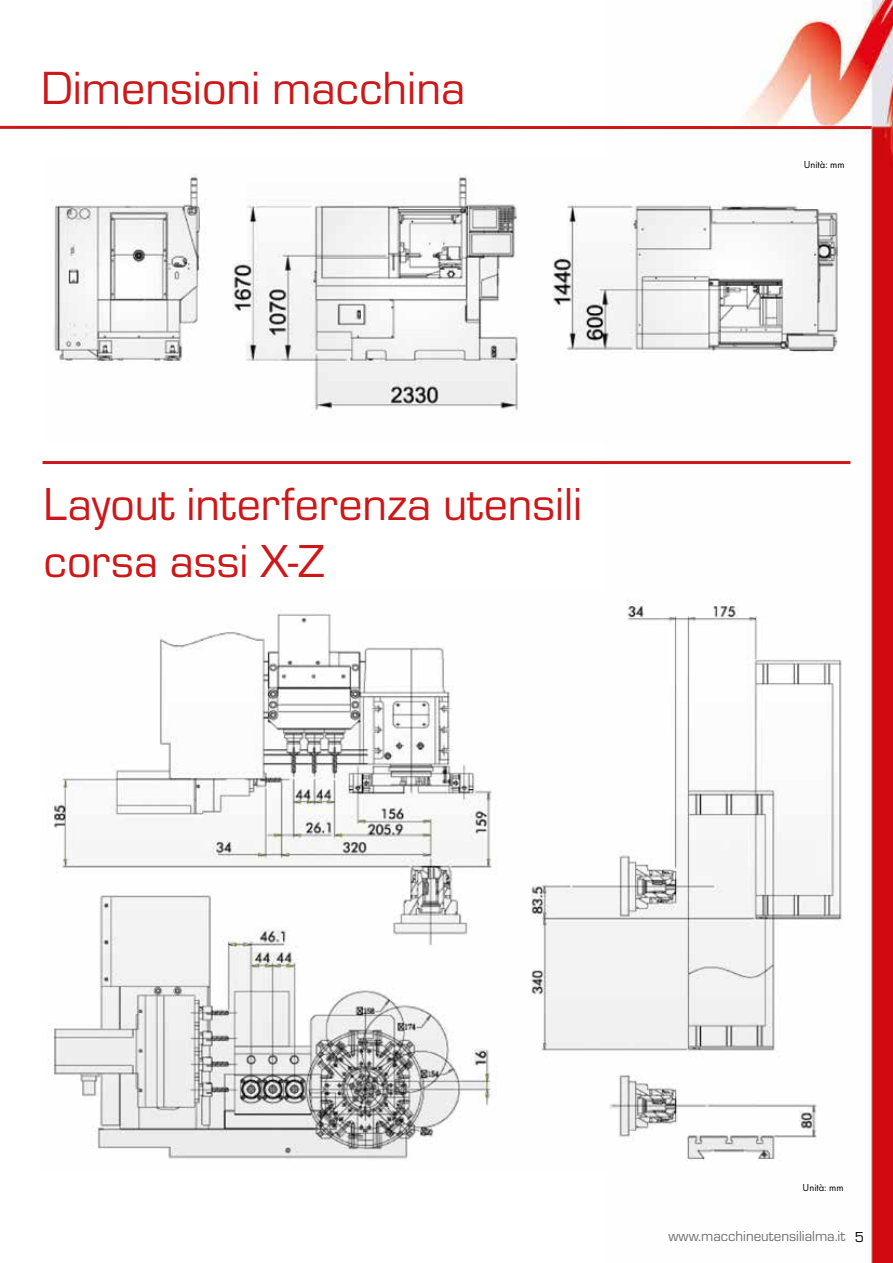
<style>
.page{position:relative;width:893px;height:1263px;background:#fff}
.page>*{position:absolute;margin:0;border:0;box-sizing:border-box;transform-origin:0 0}
.t1{font:48.3px "Eurostile";color:#cd1719}
.t2{font:48px/57.6px "Eurostile";color:#cd1719}
.t3{font:15px "Eurostile";color:#706f6f}
.t4{font:10.5px "Futura PT";color:#000}
.s1{color:#000}
</style>
<div class="page">
<img style="left:606px;top:0;width:287px;height:1263px">
<hr style="left:0;top:126px;width:872px;height:3px;background:#cd1719">
<img style="left:53px;top:157px;width:799px;height:286px">
<hr style="left:43px;top:461px;width:807px;height:3px;background:#cd1719">
<img style="left:48px;top:591px;width:801px;height:581px">
<p class="t1" style="left:41px;top:56px;width:426px">Dimensioni macchina</p>
<p class="t2" style="left:44px;top:473px;width:540px">Layout interferenza utensili corsa assi X-Z</p>
<p class="t4" style="left:804px;top:158px;width:42px">Unità: mm</p>
<p class="t4" style="left:803px;top:1181px;width:42px">Unità: mm</p>
<p class="t3" style="left:669px;top:1226px;width:197px">www.macchineutensilialma.it <span class="s1">5</span></p>
</div>
